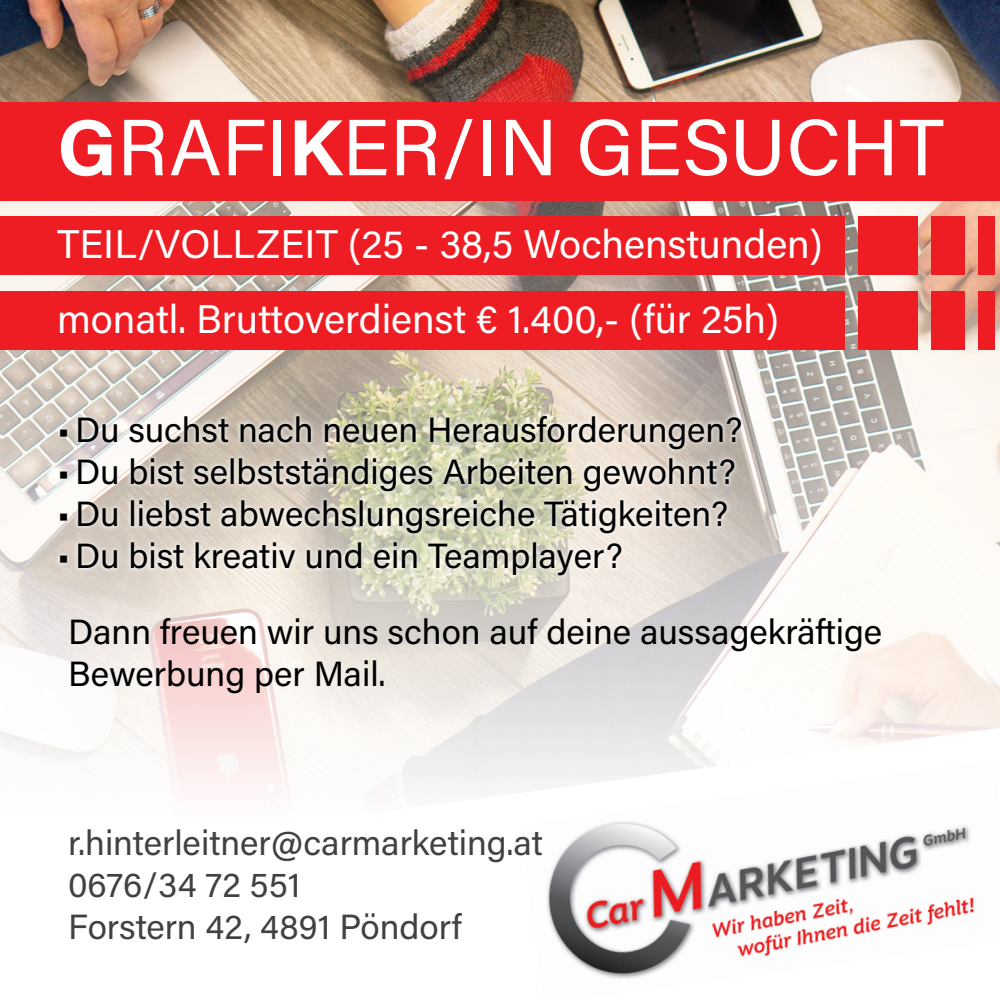
<style>
.page{position:relative;width:1000px;height:1000px;background:#fff}
.page>*{position:absolute;margin:0;border:0;box-sizing:border-box;transform-origin:0 0}
.t1{font:79.6px "Acumin Pro";color:#fff}
.t2{font:40px "Acumin Pro";color:#fff}
.t3{font:35px "Acumin Pro";color:#000}
.t4{font:35px "Acumin Pro";color:#404142}
.s1{font-weight:700}
</style>
<div class="page">
<img style="left:0;top:0;width:1000px;height:728px">
<svg style="left:0;top:728px;width:995px;height:61px;fill:#fcf8f6"></svg>
<img style="left:520px;top:761px;width:475px;height:218px">
<div style="left:0;top:102px;width:1000px;height:100px;background:#ee1d23"></div>
<div style="left:0;top:216px;width:845px;height:59px;background:#ee1d23"></div>
<div style="left:0;top:292px;width:845px;height:58px;background:#ee1d23"></div>
<div style="left:858px;top:216px;width:60px;height:59px;background:#ee1d23"></div>
<div style="left:858px;top:292px;width:60px;height:58px;background:#ee1d23"></div>
<div style="left:932px;top:216px;width:33px;height:59px;background:#ee1d23"></div>
<div style="left:932px;top:292px;width:33px;height:58px;background:#ee1d23"></div>
<div style="left:978px;top:216px;width:17px;height:59px;background:#ee1d23"></div>
<div style="left:978px;top:292px;width:17px;height:58px;background:#ee1d23"></div>
<div style="left:55px;top:410px;width:691px;height:171px;background:#fff;opacity:.75"></div>
<p class="t1" style="left:57px;top:92px;width:888px"><span class="s1">G</span>RAFI<span class="s1">K</span>ER/IN GESUCHT</p>
<p class="t2" style="left:57px;top:216px;width:767px">TEIL/VOLLZEIT (25 - 38,5 Wochenstunden)</p>
<p class="t2" style="left:57px;top:291px;width:723px">monatl. Bruttoverdienst € 1.400,- (für 25h)</p>
<p class="t3" style="left:57px;top:405px;width:687px">•Du suchst nach neuen Herausforderungen?</p>
<p class="t3" style="left:57px;top:447px;width:680px">•Du bist selbstständiges Arbeiten gewohnt?</p>
<p class="t3" style="left:57px;top:489px;width:673px">•Du liebst abwechslungsreiche Tätigkeiten?</p>
<p class="t3" style="left:57px;top:531px;width:567px">•Du bist kreativ und ein Teamplayer?</p>
<p class="t3" style="left:68px;top:608px;width:816px">Dann freuen wir uns schon auf deine aussagekräftige</p>
<p class="t3" style="left:68px;top:650px;width:319px">Bewerbung per Mail.</p>
<p class="t4" style="left:68px;top:819px;width:477px">r.hinterleitner@carmarketing.at</p>
<p class="t4" style="left:68px;top:861px;width:234px">0676/34 72 551</p>
<p class="t4" style="left:68px;top:903px;width:395px">Forstern 42, 4891 Pöndorf</p>
</div>
